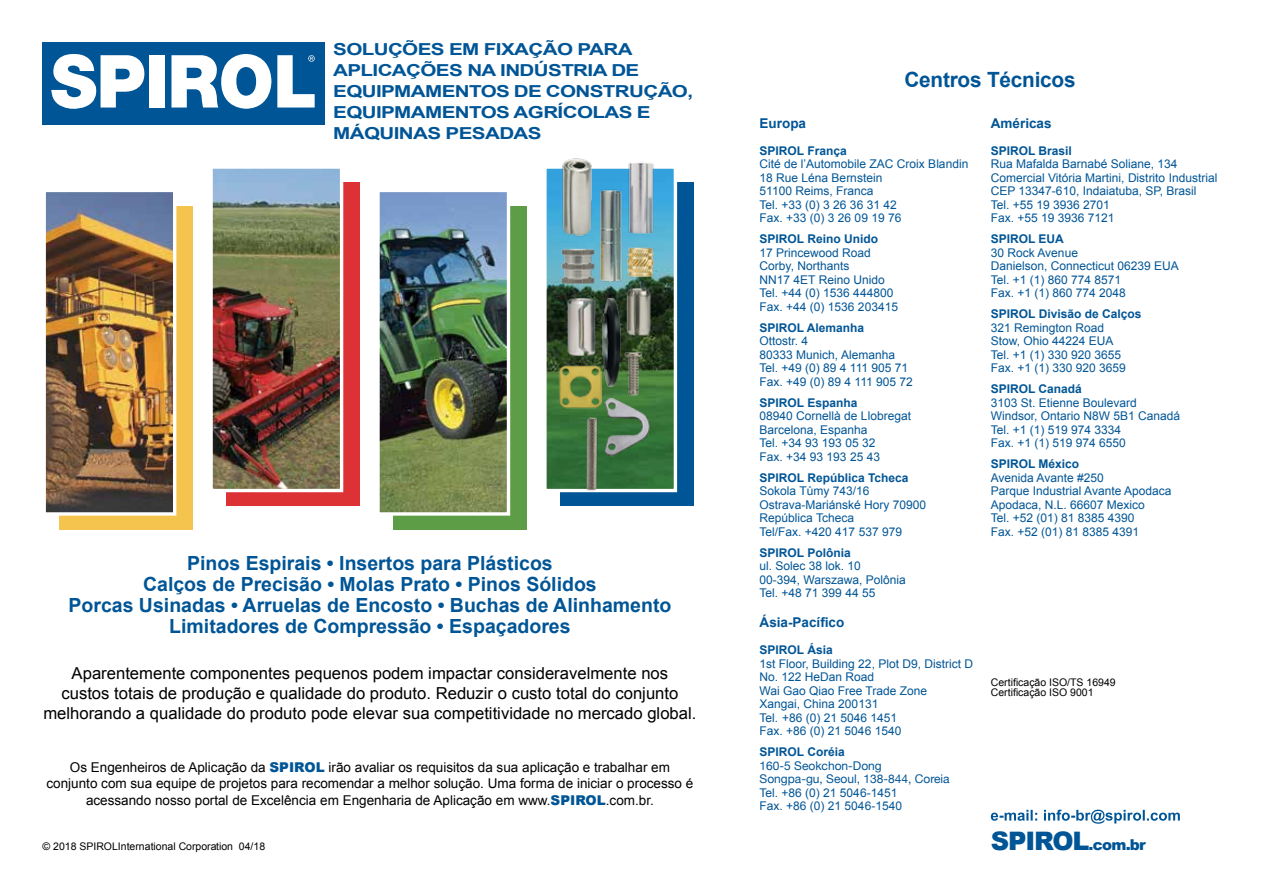
<style>
.page{position:relative;width:1263px;height:893px;background:#fff}
.page>*{position:absolute;margin:0;border:0;box-sizing:border-box;transform-origin:0 0}
.t1{font:700 21px "Arial";letter-spacing:-.01em;color:#005596}
.t2{font:700 19.5px/21px "Arial";color:#005596;text-align:center}
.t3{font:16.5px/19.8px "Arial";color:#000;text-align:center}
.t4{font:700 16.5px/21px "Arial";letter-spacing:-.03em;color:#005596;scale:1.25 1}
.t5{font:900 15px "Arial";color:#005596}
.t6{font:13.5px/16.2px "Arial";color:#000;text-align:center}
.t7{font:700 13.5px "Arial";color:#005596}
.t8{font:12px/13.5px "Arial";color:#005596}
.t9{font:700 12px "Arial";color:#005596}
.t10{font:12px/13.5px "Helvetica Neue";color:#005596}
.t11{font:10.5px/10.1px "Arial";color:#000}
.s1{font-weight:900;color:#005596}
.s2{font-size:25.5px}
</style>
<div class="page">
<div style="left:43px;top:43px;width:282px;height:82px;background:#005596"></div>
<div style="left:149px;top:55px;width:15px;height:53px;background:#fff"></div>
<svg style="left:51px;top:54px;width:94px;height:55px"></svg>
<svg style="left:171px;top:54px;width:144px;height:55px"></svg>
<div style="left:560px;top:182px;width:134px;height:324px;background:#005596"></div>
<img style="left:547px;top:169px;width:126px;height:319px">
<div style="left:543px;top:165px;width:134px;height:327px;border:3px solid #fff"></div>
<div style="left:226px;top:182px;width:134px;height:324px;background:#dc3236"></div>
<img style="left:213px;top:169px;width:126px;height:319px">
<div style="left:209px;top:165px;width:134px;height:327px;border:3px solid #fff"></div>
<div style="left:393px;top:206px;width:134px;height:323px;background:#5d9d46"></div>
<img style="left:380px;top:193px;width:126px;height:319px">
<div style="left:376px;top:189px;width:134px;height:327px;border:3px solid #fff"></div>
<div style="left:59px;top:206px;width:134px;height:323px;background:#f4c44f"></div>
<img style="left:47px;top:193px;width:125px;height:319px">
<div style="left:43px;top:189px;width:133px;height:327px;border:3px solid #fff"></div>
<img style="left:558px;top:158px;width:101px;height:335px">
<svg style="left:991px;top:810px;width:189px;height:14px"></svg>
<h3 class="t4" style="left:333px;top:39px;width:289px">SOLUÇÕES EM FIXAÇÃO PARA<br>APLICAÇÕES NA INDÚSTRIA DE<br>EQUIPMAMENTOS DE CONSTRUÇÃO,<br>EQUIPMAMENTOS AGRÍCOLAS E<br>MÁQUINAS PESADAS</h3>
<h2 class="t2" style="left:69px;top:553px;width:604px">Pinos Espirais • Insertos para Plásticos<br>Calços de Precisão • Molas Prato • Pinos Sólidos<br>Porcas Usinadas • Arruelas de Encosto • Buchas de Alinhamento Limitadores de Compressão • Espaçadores</h2>
<p class="t3" style="left:43px;top:664px;width:655px">Aparentemente componentes pequenos podem impactar consideravelmente nos<br>custos totais de produção e qualidade do produto. Reduzir o custo total do conjunto melhorando a qualidade do produto pode elevar sua competitividade no mercado global.</p>
<p class="t6" style="left:47px;top:759px;width:648px">Os Engenheiros de Aplicação da <span class="s1">SPIROL</span> irão avaliar os requisitos da sua aplicação e trabalhar em conjunto com sua equipe de projetos para recomendar a melhor solução. Uma forma de iniciar o processo é acessando nosso portal de Excelência em Engenharia de Aplicação em www.<span class="s1">SPIROL</span>.com.br.</p>
<p class="t11" style="left:43px;top:842px;width:224px">© 2018 SPIROLInternational Corporation 04/18</p>
<h1 class="t1" style="left:904px;top:66px;width:173px">Centros Técnicos</h1>
<p class="t7" style="left:759px;top:114px;width:48px">Europa</p>
<p class="t9" style="left:759px;top:143px;width:89px">SPIROL França</p>
<p class="t8" style="left:759px;top:158px;width:210px">Cité de l’Automobile ZAC Croix Blandin<br>18 Rue Léna Bernstein<br>51100 Reims, Franca<br>Tel. +33 (0) 3 26 36 31 42<br>Fax. +33 (0) 3 26 09 19 76</p>
<p class="t9" style="left:759px;top:231px;width:120px">SPIROL Reino Unido</p>
<p class="t8" style="left:759px;top:246px;width:140px">17 Princewood Road<br>Corby, Northants<br>NN17 4ET Reino Unido<br>Tel. +44 (0) 1536 444800<br>Fax. +44 (0) 1536 203415</p>
<p class="t9" style="left:759px;top:320px;width:106px">SPIROL Alemanha</p>
<p class="t8" style="left:759px;top:335px;width:155px">Ottostr. 4<br>80333 Munich, Alemanha<br>Tel. +49 (0) 89 4 111 905 71<br>Fax. +49 (0) 89 4 111 905 72</p>
<p class="t9" style="left:759px;top:395px;width:99px">SPIROL Espanha</p>
<p class="t8" style="left:759px;top:410px;width:153px">08940 Cornellà de Llobregat<br>Barcelona, Espanha<br>Tel. +34 93 193 05 32<br>Fax. +34 93 193 25 43</p>
<p class="t9" style="left:759px;top:470px;width:150px">SPIROL República Tcheca</p>
<p class="t8" style="left:759px;top:485px;width:168px">Sokola Tůmy 743/16<br>Ostrava-Mariánské Hory 70900<br>República Tcheca<br>Tel/Fax. +420 417 537 979</p>
<p class="t9" style="left:759px;top:545px;width:93px">SPIROL Polônia</p>
<p class="t8" style="left:759px;top:560px;width:148px">ul. Solec 38 lok. 10<br>00-394, Warszawa, Polônia<br>Tel. +48 71 399 44 55</p>
<p class="t7" style="left:759px;top:613px;width:86px">Ásia-Pacífico</p>
<p class="t9" style="left:759px;top:642px;width:75px">SPIROL Ásia</p>
<p class="t8" style="left:759px;top:657px;width:215px">1st Floor, Building 22, Plot D9, District D<br>No. 122 HeDan Road<br>Wai Gao Qiao Free Trade Zone<br>Xangai, China 200131<br>Tel. +86 (0) 21 5046 1451<br>Fax. +86 (0) 21 5046 1540</p>
<p class="t9" style="left:759px;top:744px;width:87px">SPIROL Coréia</p>
<p class="t10" style="left:759px;top:759px;width:192px">160-5 Seokchon-Dong<br>Songpa-gu, Seoul, 138-844, Coreia</p>
<p class="t8" style="left:759px;top:786px;width:144px">Tel. +86 (0) 21 5046-1451<br>Fax. +86 (0) 21 5046-1540</p>
<p class="t7" style="left:991px;top:114px;width:62px">Américas</p>
<p class="t9" style="left:991px;top:143px;width:83px">SPIROL Brasil</p>
<p class="t8" style="left:991px;top:158px;width:228px">Rua Mafalda Barnabé Soliane, 134<br>Comercial Vitória Martini, Distrito Industrial<br>CEP 13347-610, Indaiatuba, SP, Brasil<br>Tel. +55 19 3936 2701<br>Fax. +55 19 3936 7121</p>
<p class="t9" style="left:991px;top:231px;width:75px">SPIROL EUA</p>
<p class="t8" style="left:991px;top:246px;width:190px">30 Rock Avenue<br>Danielson, Connecticut 06239 EUA<br>Tel. +1 (1) 860 774 8571<br>Fax. +1 (1) 860 774 2048</p>
<p class="t9" style="left:991px;top:306px;width:152px">SPIROL Divisão de Calços</p>
<p class="t8" style="left:991px;top:321px;width:137px">321 Remington Road<br>Stow, Ohio 44224 EUA<br>Tel. +1 (1) 330 920 3655<br>Fax. +1 (1) 330 920 3659</p>
<p class="t9" style="left:991px;top:381px;width:93px">SPIROL Canadá</p>
<p class="t8" style="left:991px;top:396px;width:191px">3103 St. Etienne Boulevard<br>Windsor, Ontario N8W 5B1 Canadá<br>Tel. +1 (1) 519 974 3334<br>Fax. +1 (1) 519 974 6550</p>
<p class="t9" style="left:991px;top:456px;width:90px">SPIROL México</p>
<p class="t8" style="left:991px;top:471px;width:182px">Avenida Avante #250<br>Parque Industrial Avante Apodaca<br>Apodaca, N.L. 66607 Mexico<br>Tel. +52 (01) 81 8385 4390<br>Fax. +52 (01) 81 8385 4391</p>
<p class="t11" style="left:991px;top:677px;width:126px">Certificação ISO/TS 16949<br>Certificação ISO 9001</p>
<p class="t5" style="left:991px;top:834px;width:157px"><span class="s2">SPIROL</span>.com.br</p>
</div>
